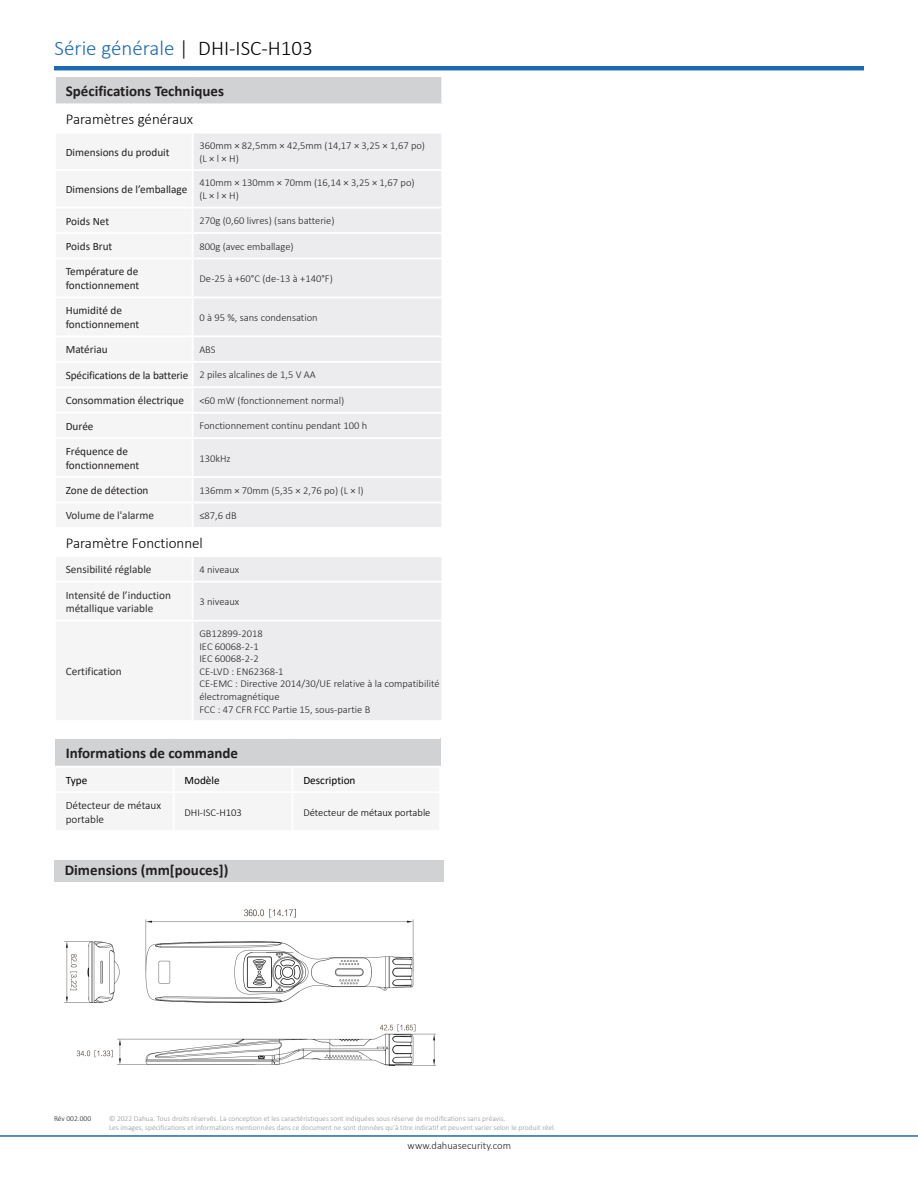
<style>
.page{position:relative;width:918px;height:1188px;background:#fff}
.page>*{position:absolute;margin:0;border:0;box-sizing:border-box;transform-origin:0 0}
.t1{font:300 21px "Calibri";color:#1e69b4}
.T1_bold{font:700 15px "Calibri";color:#231f20}
.表格大类{font:300 15px "Calibri";color:#000}
.body{font:700 15px "Calibri";color:#231f20}
.t2{font:11.25px/13.5px "Calibri";color:#231f20}
.表格分类{font:11.25px/13.5px "Calibri";color:#312f30}
.表格内标题{font:300 11.25px/13.5px "Calibri";color:#000}
.t3{font:11.25px "Calibri";color:#000}
.t4{font:300 10.5px/12.6px "Calibri";color:#231f20}
.表格正文{font:300 10.5px "Calibri";color:#000}
.t5{font:300 7.5px "Calibri";color:#939598}
.t6{font:300 7.5px "Calibri";color:#231f20}
.s1{color:#1b1513}
.s2{color:#000}
</style>
<div class="page">
<hr style="left:54px;top:66px;width:810px;height:4px;background:#1e69b4">
<hr style="left:0;top:1135px;width:918px;height:2px;background:#1e69b4">
<div style="left:54px;top:860px;width:389px;height:21px;background:#d1d2d4"></div>
<div style="left:55px;top:76px;width:387px;height:28px;background:#d1d2d4"></div>
<div style="left:194px;top:134px;width:247px;height:73px;background:#ececee"></div>
<div style="left:55px;top:208px;width:138px;height:25px;background:#f5f5f6"></div>
<div style="left:193px;top:208px;width:249px;height:25px;background:#ececee"></div>
<div style="left:55px;top:233px;width:138px;height:25px;background:#f5f5f6"></div>
<div style="left:193px;top:233px;width:249px;height:25px;background:#ececee"></div>
<div style="left:55px;top:258px;width:138px;height:39px;background:#f5f5f6"></div>
<div style="left:193px;top:258px;width:249px;height:39px;background:#ececee"></div>
<div style="left:194px;top:298px;width:247px;height:204px;background:#ececee"></div>
<div style="left:55px;top:503px;width:138px;height:25px;background:#f5f5f6"></div>
<div style="left:193px;top:503px;width:249px;height:25px;background:#ececee"></div>
<div style="left:194px;top:557px;width:247px;height:63px;background:#ececee"></div>
<div style="left:55px;top:621px;width:138px;height:100px;background:#f5f5f6"></div>
<div style="left:193px;top:621px;width:249px;height:100px;background:#ececee"></div>
<hr style="left:54px;top:75px;width:139px;height:2px;background:#fff">
<hr style="left:193px;top:75px;width:250px;height:2px;background:#fff">
<hr style="left:54px;top:77px;width:2px;height:26px;background:#fff">
<hr style="left:441px;top:77px;width:2px;height:26px;background:#fff">
<hr style="left:54px;top:103px;width:139px;height:2px;background:#fff">
<hr style="left:193px;top:103px;width:250px;height:2px;background:#fff">
<hr style="left:193px;top:169px;width:250px;height:2px;background:#fff">
<hr style="left:54px;top:207px;width:139px;height:2px;background:#fff">
<hr style="left:54px;top:209px;width:2px;height:23px;background:#fff">
<hr style="left:193px;top:207px;width:250px;height:2px;background:#fff">
<hr style="left:192px;top:209px;width:2px;height:23px;background:#fff">
<hr style="left:441px;top:209px;width:2px;height:23px;background:#fff">
<hr style="left:54px;top:232px;width:139px;height:2px;background:#fff">
<hr style="left:54px;top:234px;width:2px;height:24px;background:#fff">
<hr style="left:193px;top:232px;width:250px;height:2px;background:#fff">
<hr style="left:192px;top:234px;width:2px;height:24px;background:#fff">
<hr style="left:441px;top:234px;width:2px;height:24px;background:#fff">
<hr style="left:54px;top:258px;width:139px;height:1px;background:#fff">
<hr style="left:54px;top:259px;width:2px;height:37px;background:#fff">
<hr style="left:193px;top:258px;width:250px;height:1px;background:#fff">
<hr style="left:192px;top:259px;width:2px;height:37px;background:#fff">
<hr style="left:441px;top:259px;width:2px;height:37px;background:#fff">
<hr style="left:54px;top:296px;width:139px;height:2px;background:#fff">
<hr style="left:193px;top:296px;width:250px;height:2px;background:#fff">
<hr style="left:193px;top:335px;width:250px;height:2px;background:#fff">
<hr style="left:193px;top:361px;width:250px;height:2px;background:#fff">
<hr style="left:193px;top:386px;width:250px;height:2px;background:#fff">
<hr style="left:193px;top:412px;width:250px;height:2px;background:#fff">
<hr style="left:193px;top:437px;width:250px;height:2px;background:#fff">
<hr style="left:193px;top:476px;width:250px;height:2px;background:#fff">
<hr style="left:54px;top:503px;width:2px;height:24px;background:#fff">
<hr style="left:192px;top:503px;width:2px;height:24px;background:#fff">
<hr style="left:441px;top:503px;width:2px;height:24px;background:#fff">
<hr style="left:54px;top:527px;width:139px;height:2px;background:#fff">
<hr style="left:193px;top:527px;width:250px;height:2px;background:#fff">
<hr style="left:193px;top:581px;width:250px;height:2px;background:#fff">
<hr style="left:54px;top:620px;width:139px;height:2px;background:#fff">
<hr style="left:54px;top:622px;width:2px;height:98px;background:#fff">
<hr style="left:193px;top:620px;width:250px;height:2px;background:#fff">
<hr style="left:192px;top:622px;width:2px;height:98px;background:#fff">
<hr style="left:441px;top:622px;width:2px;height:98px;background:#fff">
<hr style="left:54px;top:720px;width:139px;height:2px;background:#fff">
<hr style="left:193px;top:720px;width:250px;height:2px;background:#fff">
<div style="left:55px;top:738px;width:385px;height:29px;background:#d1d2d4"></div>
<div style="left:293px;top:767px;width:147px;height:25px;background:#f5f5f6"></div>
<div style="left:55px;top:792px;width:119px;height:39px;background:#f5f5f6"></div>
<div style="left:174px;top:792px;width:119px;height:39px;background:#f5f5f6"></div>
<div style="left:293px;top:792px;width:147px;height:39px;background:#f5f5f6"></div>
<hr style="left:54px;top:793px;width:2px;height:37px;background:#fff">
<hr style="left:439px;top:768px;width:2px;height:23px;background:#fff">
<hr style="left:173px;top:793px;width:2px;height:37px;background:#fff">
<hr style="left:292px;top:793px;width:1px;height:37px;background:#fff">
<hr style="left:439px;top:793px;width:2px;height:37px;background:#fff">
<hr style="left:174px;top:791px;width:119px;height:2px;background:#fff">
<hr style="left:293px;top:791px;width:148px;height:2px;background:#fff">
<hr style="left:174px;top:830px;width:119px;height:2px;background:#fff">
<hr style="left:293px;top:830px;width:148px;height:2px;background:#fff">
<hr style="left:54px;top:830px;width:120px;height:2px;background:#fff">
<hr style="left:55px;top:738px;width:119px;height:1px;background:#fff">
<hr style="left:174px;top:738px;width:119px;height:1px;background:#fff">
<hr style="left:293px;top:738px;width:147px;height:1px;background:#fff">
<hr style="left:54px;top:766px;width:120px;height:2px;background:#fff">
<hr style="left:174px;top:766px;width:119px;height:2px;background:#fff">
<hr style="left:293px;top:766px;width:148px;height:2px;background:#fff">
<hr style="left:54px;top:791px;width:120px;height:2px;background:#fff">
<img style="left:64px;top:908px;width:371px;height:158px">
<div style="left:382px;top:902px;width:47px;height:16px;background:#fff"></div>
<p class="t1" style="left:55px;top:35px;width:260px">Série générale <span class="s1">|</span> <span class="s2">DHI-ISC-H103</span></p>
<p class="T1_bold" style="left:66px;top:80px;width:160px">Spécifications Techniques</p>
<p class="表格大类" style="left:66px;top:110px;width:129px">Paramètres généraux</p>
<p class="t2" style="left:66px;top:145px;width:105px">Dimensions du produit</p>
<p class="t4" style="left:199px;top:139px;width:227px">360mm × 82,5mm × 42,5mm (14,17 × 3,25 × 1,67 po) (L×l×H)</p>
<p class="t2" style="left:66px;top:182px;width:123px">Dimensions de l’emballage</p>
<p class="t4" style="left:199px;top:177px;width:217px">410mm × 130mm × 70mm (16,14 × 3,25 × 1,67 po) (L×l×H)</p>
<p class="t2" style="left:66px;top:214px;width:45px">Poids Net</p>
<p class="t4" style="left:199px;top:214px;width:137px">270g (0,60 livres) (sans batterie)</p>
<p class="t2" style="left:66px;top:239px;width:48px">Poids Brut</p>
<p class="t4" style="left:199px;top:240px;width:96px">800g (avec emballage)</p>
<p class="t2" style="left:66px;top:265px;width:75px">Température de fonctionnement</p>
<p class="t4" style="left:199px;top:272px;width:135px">De -25 à +60°C (de -13 à +140°F)</p>
<p class="t2" style="left:66px;top:304px;width:75px">Humidité de fonctionnement</p>
<p class="t4" style="left:199px;top:311px;width:120px">0 à 95 %, sans condensation</p>
<p class="t2" style="left:66px;top:343px;width:43px">Matériau</p>
<p class="t4" style="left:199px;top:343px;width:18px">ABS</p>
<p class="t2" style="left:66px;top:368px;width:124px">Spécifications de la batterie</p>
<p class="t4" style="left:199px;top:369px;width:118px">2 piles alcalines de 1,5 V AA</p>
<p class="t2" style="left:66px;top:393px;width:120px">Consommation électrique</p>
<p class="t4" style="left:199px;top:394px;width:146px">&lt;60 mW (fonctionnement normal)</p>
<p class="t2" style="left:66px;top:419px;width:29px">Durée</p>
<p class="t4" style="left:199px;top:419px;width:169px">Fonctionnement continu pendant 100 h</p>
<p class="t2" style="left:66px;top:444px;width:75px">Fréquence de fonctionnement</p>
<p class="t4" style="left:199px;top:452px;width:33px">130kHz</p>
<p class="t2" style="left:66px;top:483px;width:84px">Zone de détection</p>
<p class="t4" style="left:199px;top:484px;width:166px">136mm × 70mm (5,35 × 2,76 po) (L × l)</p>
<p class="表格分类" style="left:66px;top:509px;width:90px">Volume de l'alarme</p>
<p class="t4" style="left:199px;top:509px;width:39px">≤87,6 dB</p>
<p class="表格大类" style="left:66px;top:533px;width:139px">Paramètre Fonctionnel</p>
<p class="表格分类" style="left:66px;top:562px;width:87px">Sensibilité réglable</p>
<p class="t4" style="left:199px;top:563px;width:41px">4 niveaux</p>
<p class="表格分类" style="left:66px;top:588px;width:107px">Intensité de l’induction métallique variable</p>
<p class="t4" style="left:199px;top:595px;width:41px">3 niveaux</p>
<p class="t4" style="left:199px;top:627px;width:65px">GB12899-2018</p>
<p class="t4" style="left:199px;top:640px;width:61px">IEC 60068-2-1</p>
<p class="t4" style="left:199px;top:652px;width:61px">IEC 60068-2-2</p>
<p class="t4" style="left:199px;top:665px;width:86px">CE-LVD : EN62368-1</p>
<p class="t4" style="left:199px;top:678px;width:242px">CE-EMC : Directive 2014/30/UE relative à la compatibilité électromagnétique</p>
<p class="t4" style="left:199px;top:703px;width:173px">FCC : 47 CFR FCC Partie 15, sous-partie B</p>
<p class="body" style="left:66px;top:743px;width:174px">Informations de commande</p>
<p class="t3" style="left:66px;top:772px;width:23px">Type</p>
<p class="t3" style="left:185px;top:772px;width:37px">Modèle</p>
<p class="t3" style="left:303px;top:772px;width:54px">Description</p>
<p class="表格内标题" style="left:66px;top:798px;width:97px">Détecteur de métaux portable</p>
<p class="表格正文" style="left:185px;top:806px;width:59px">DHI-ISC-H103</p>
<p class="表格正文" style="left:303px;top:806px;width:129px">Détecteur de métaux portable</p>
<p class="表格分类" style="left:66px;top:664px;width:58px">Certification</p>
<p class="T1_bold" style="left:65px;top:860px;width:165px">Dimensions (mm[pouces])</p>
<p class="t6" style="left:54px;top:1113px;width:39px">Rév 002.000</p>
<p class="t5" style="left:109px;top:1113px;width:398px">© 2022 Dahua. Tous droits réservés. La conception et les caractéristiques sont indiquées sous réserve de modifications sans préavis.</p>
<p class="t5" style="left:109px;top:1122px;width:448px">Les images, spécifications et informations mentionnées dans ce document ne sont données qu’à titre indicatif et peuvent varier selon le produit réel.</p>
<p class="t4" style="left:408px;top:1139px;width:105px">www.dahuasecurity.com</p>
</div>
